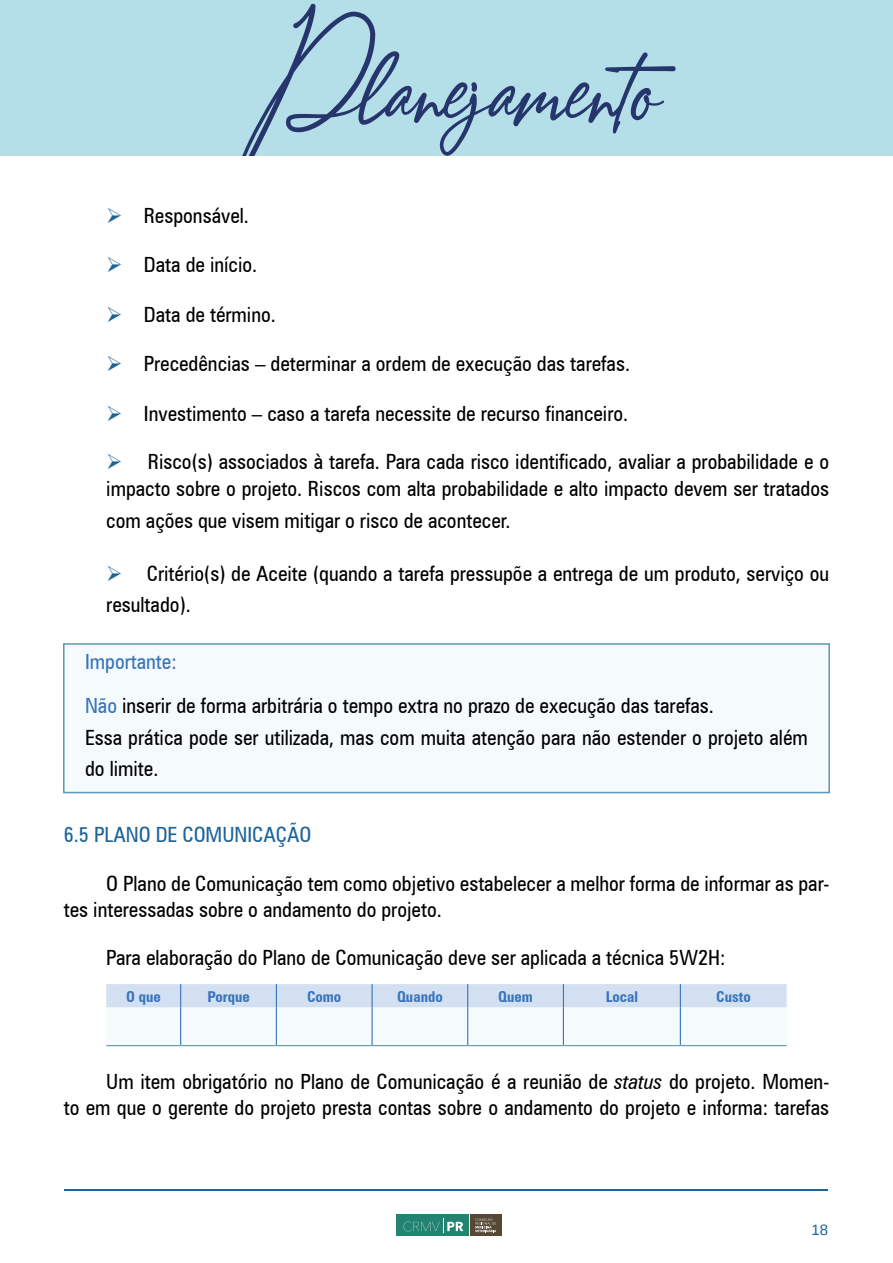
<style>
.page{position:relative;width:893px;height:1263px;background:#fff}
.page>*{position:absolute;margin:0;border:0;box-sizing:border-box;transform-origin:0 0}
.t1{font:132px "Amostely Signature";color:#26366c}
.t2{font:condensed 21px/31.5px "Zurich BT";color:#000}
.t3{font:condensed 21px "Zurich BT";color:#1b6399}
.t4{font:700 condensed 15px "Zurich BT";color:#3974b9}
.t5{font:15px "Liberation Sans";color:#1b6399}
.s1{color:#1b6399}
.s2{color:#3974b9}
.s3{font-style:italic}
</style>
<div class="page">
<div style="left:396px;top:1214px;width:73px;height:22px;background:#228371"></div>
<div style="left:470px;top:1214px;width:32px;height:22px;background:#564834"></div>
<svg style="left:475px;top:1218px;width:21px;height:14px"></svg>
<svg style="left:403px;top:1218px;width:60px;height:15px"></svg>
<hr style="left:65px;top:1189px;width:763px;height:2px;background:#1b6399">
<div style="left:63px;top:643px;width:767px;height:150px;background:#f5fbfd;border:2px solid #5c97b4"></div>
<div style="left:0;top:0;width:893px;height:155px;background:#b5dfe8"></div>
<svg style="left:106px;top:984px;width:681px;height:62px"></svg>
<hr style="left:180px;top:1007px;width:1px;height:38px;background:#3974b9">
<hr style="left:276px;top:1007px;width:1px;height:38px;background:#3974b9">
<hr style="left:371px;top:1007px;width:2px;height:38px;background:#3974b9">
<hr style="left:467px;top:1007px;width:1px;height:38px;background:#3974b9">
<hr style="left:563px;top:1007px;width:1px;height:38px;background:#3974b9">
<hr style="left:680px;top:1007px;width:1px;height:38px;background:#3974b9">
<h1 class="t1" style="left:230px;top:-21px;width:434px">Planejamento</h1>
<p class="t2" style="left:106px;top:199px;width:144px"><span class="s1">➢</span> Responsável.</p>
<p class="t2" style="left:106px;top:249px;width:152px"><span class="s1">➢</span> Data de início.</p>
<p class="t2" style="left:106px;top:298px;width:171px"><span class="s1">➢</span> Data de término.</p>
<p class="t2" style="left:106px;top:348px;width:525px"><span class="s1">➢</span> Precedências – determinar a ordem de execução das tarefas.</p>
<p class="t2" style="left:106px;top:397px;width:523px"><span class="s1">➢</span> Investimento – caso a tarefa necessite de recurso financeiro.</p>
<p class="t2" style="left:106px;top:448px;width:724px;line-height:27px"><span class="s1">➢</span> Risco(s) associados à tarefa. Para cada risco identificado, avaliar a probabilidade e o impacto sobre o projeto. Riscos com alta probabilidade e alto impacto devem ser tratados</p>
<p class="t2" style="left:106px;top:504px;width:406px">com ações que visem mitigar o risco de acontecer.</p>
<p class="t2" style="left:106px;top:557px;width:724px"><span class="s1">➢</span> Critério(s) de Aceite (quando a tarefa pressupõe a entrega de um produto, serviço ou resultado).</p>
<p class="t2" style="left:85px;top:639px;width:630px;line-height:44.2px"><span class="s2">Importante:<br>Não</span> inserir de forma arbitrária o tempo extra no prazo de execução das tarefas.</p>
<p class="t2" style="left:85px;top:721px;width:724px">Essa prática pode ser utilizada, mas com muita atenção para não estender o projeto além do limite.</p>
<p class="t3" style="left:64px;top:821px;width:249px">6.5 PLANO DE COMUNICAÇÃO</p>
<p class="t2" style="left:64px;top:871px;width:767px;line-height:25.5px;text-indent:43px">O Plano de Comunicação tem como objetivo estabelecer a melhor forma de informar as par&shy;tes interessadas sobre o andamento do projeto.</p>
<p class="t2" style="left:106px;top:942px;width:620px">Para elaboração do Plano de Comunicação deve ser aplicada a técnica 5W2H:</p>
<p class="t4" style="left:126px;top:987px;width:36px">O que</p>
<p class="t4" style="left:207px;top:987px;width:44px">Porque</p>
<p class="t4" style="left:307px;top:987px;width:36px">Como</p>
<p class="t4" style="left:397px;top:987px;width:47px">Quando</p>
<p class="t4" style="left:498px;top:987px;width:36px">Quem</p>
<p class="t4" style="left:606px;top:987px;width:34px">Local</p>
<p class="t4" style="left:716px;top:987px;width:36px">Custo</p>
<p class="t2" style="left:64px;top:1069px;width:767px;line-height:25.5px;text-align:right">Um item obrigatório no Plano de Comunicação é a reunião de <span class="s3">status</span> do projeto. Momen-<br>to em que o gerente do projeto presta contas sobre o andamento do projeto e informa: tarefas</p>
<p class="t5" style="left:811px;top:1221px;width:18px">18</p>
</div>
